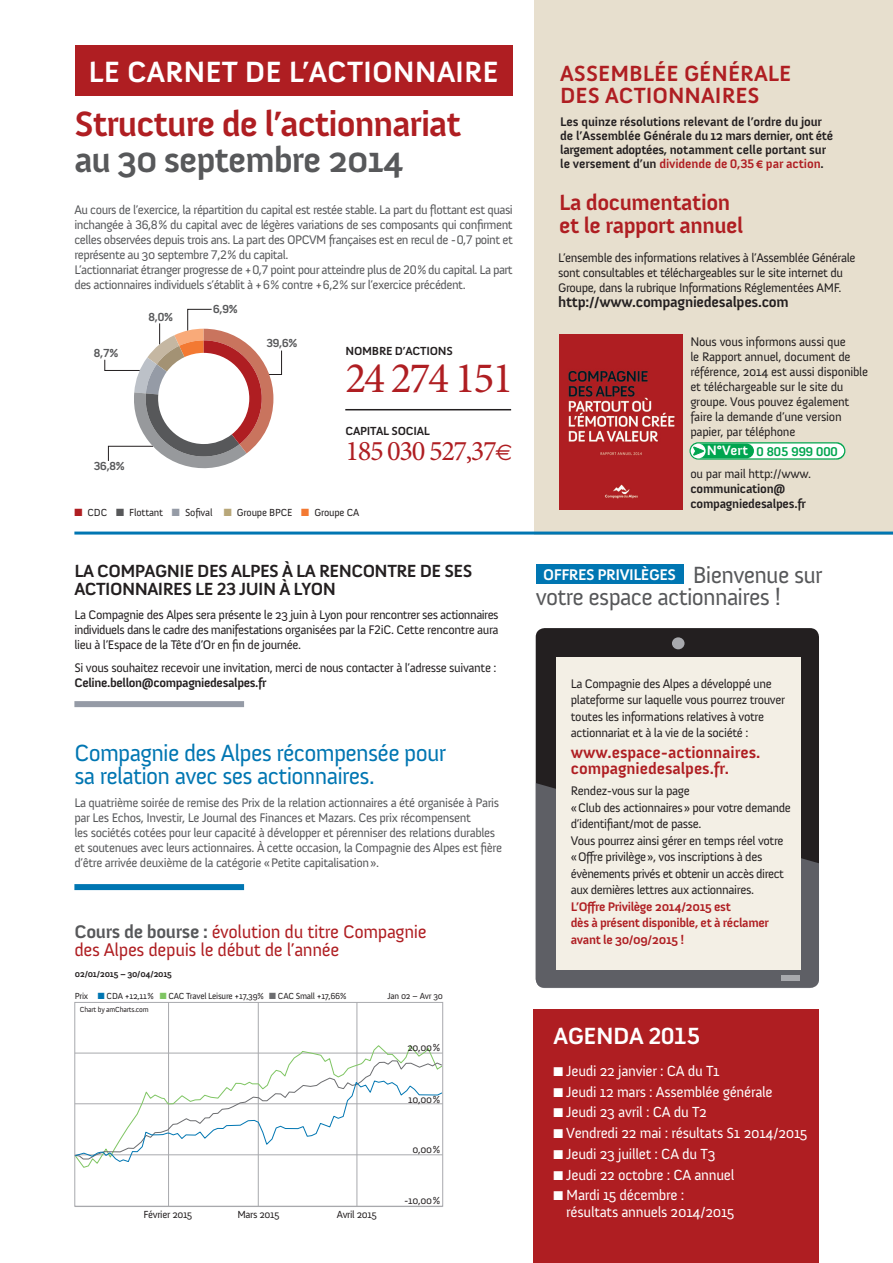
<style>
.page{position:relative;width:893px;height:1263px;background:#fff}
.page>*{position:absolute;margin:0;border:0;box-sizing:border-box;transform-origin:0 0}
.t1{font:43.65px "Minion Pro";letter-spacing:-.05em;color:#af1e22}
.t2{font:700 36px/36px "Anivers";letter-spacing:-.03em;color:#af1e22}
.t3{font:700 30px "Anivers";color:#fff}
.t4{font:28.5px "Minion Pro";letter-spacing:-.05em;color:#af1e22}
.t5{font:24px/22.5px "Anivers";letter-spacing:-.03em;color:#0076b2}
.t6{font:24px/22.5px "Anivers";letter-spacing:-.03em;color:#57585a}
.t7{font:700 24px "Anivers";letter-spacing:-.02em;color:#fff}
.t8{font:700 22.5px/22.5px "Anivers";letter-spacing:-.02em;color:#af1e22}
.t9{font:700 22.5px/22.5px "Anivers";color:#af1e22}
.t10{font:18.75px/18px "Anivers";letter-spacing:-.02em;color:#af1e22}
.t11{font:700 18px/18px "Anivers";letter-spacing:-.03em;color:#231f20}
.t12{font:700 16.5px/16.5px "Anivers";letter-spacing:-.005em;color:#af1e22}
.t13{font:700 15.9px "Anivers";letter-spacing:-.03em;color:#fff}
.t14{font:15px/16.5px "Anivers";letter-spacing:-.02em;color:#fff}
.t15{font:700 15px "Anivers";letter-spacing:-.02em;color:#231f20}
.t16{font:700 13.8px "Anivers";color:#fff}
.t17{font:700 13.05px "Anivers";color:#00a54f}
.t18{font:12.75px/15px "Anivers";letter-spacing:-.03em;color:#231f20}
.t19{font:12.75px/15px "Anivers";letter-spacing:-.03em;color:#57585a}
.t20{font:700 12.75px/14.2px "Anivers";letter-spacing:-.01em;color:#231f20}
.t21{font:700 12.75px/16.5px "Anivers";letter-spacing:-.03em;color:#af1e22}
.t22{font:700 12px "Anivers";letter-spacing:-.02em;color:#231f20}
.t23{font:700 12px "Anivers";color:#57585a}
.t24{font:10.5px "Anivers";letter-spacing:-.02em;color:#231f20}
.t25{font:9px "Anivers";letter-spacing:-.03em;color:#231f20}
.t26{font:700 9px "Anivers";color:#231f20}
.t27{font:7.5px "Anivers";letter-spacing:-.03em;color:#231f20}
.s1{color:#57585a}
.s2{font-family:"Euro Sans";font-size:22.5px}
.s3{color:#af1e22}
.s4{color:#959ba6}
.s5{color:#b8a779}
.s6{color:#f37932}
.s7{font-weight:700}
.s8{font-weight:700;color:#57585a}
.s9{color:#7fc563}
.s10{color:#6c6d70}
.s11{color:#0076b2}
.s12{font-weight:400}
</style>
<div class="page">
<div style="left:534px;top:1009px;width:285px;height:254px;background:#af1e22"></div>
<div style="left:75px;top:46px;width:438px;height:50px;background:#af1e22"></div>
<div style="left:535px;top:0;width:358px;height:534px;background:#e7dfce"></div>
<hr style="left:345px;top:409px;width:166px;height:1px;background:#231f20">
<div style="left:536px;top:628px;width:283px;height:360px;background:#231f20;border-radius:9px"></div>
<svg style="left:536px;top:783px;width:283px;height:205px;background:#57585d"></svg>
<div style="left:556px;top:657px;width:244px;height:313px;background:#f3efe5"></div>
<div style="left:672px;top:637px;width:12px;height:12px;background:#a8a9ad;border-radius:50%"></div>
<div style="left:781px;top:975px;width:18px;height:6px;background:#a8a9ad"></div>
<div style="left:536px;top:564px;width:147px;height:20px;background:#0076b2"></div>
<hr style="left:74px;top:531px;width:819px;height:3px;background:#0076b2">
<div style="left:74px;top:701px;width:170px;height:6px;background:#959ba6"></div>
<div style="left:74px;top:884px;width:170px;height:6px;background:#0076b2"></div>
<svg style="left:689px;top:442px;width:156px;height:18px;background:#94d7b3"></svg>
<img style="left:559px;top:335px;width:123px;height:174px">
<svg style="left:104px;top:309px;width:178px;height:160px"></svg>
<hr style="left:168px;top:1002px;width:1px;height:204px;background:#a8a9ad">
<hr style="left:258px;top:1002px;width:1px;height:204px;background:#a8a9ad">
<hr style="left:357px;top:1002px;width:1px;height:204px;background:#a8a9ad">
<hr style="left:75px;top:1206px;width:368px;height:1px;background:#a8a9ad">
<svg style="left:76px;top:1044px;width:365px;height:124px"></svg>
<div style="left:74px;top:1002px;width:369px;height:204px;border:1px solid #a8a9ad"></div>
<p class="t3" style="left:89px;top:56px;width:412px">LE CARNET DE L’ACTIONNAIRE</p>
<p class="t2" style="left:74px;top:107px;width:388px">Structure de l’actionnariat <span class="s1">au 30 septembre 2014</span></p>
<p class="t19" style="left:74px;top:202px;width:440px;text-align:justify">Au cours de l’exercice, la répartition du capital est restée stable. La part du flottant est quasi inchangée à 36,8% du capital avec de légères variations de ses composants qui confirment celles observées depuis trois ans. La part des OPCVM françaises est en recul de -0,7 point et représente au 30 septembre 7,2% du capital.</p>
<p class="t19" style="left:74px;top:262px;width:440px">L’actionnariat étranger progresse de +0,7 point pour atteindre plus de 20% du capital. La part des actionnaires individuels s’établit à +6% contre +6,2% sur l’exercice précédent.</p>
<p class="t23" style="left:94px;top:347px;width:26px">8,7%</p>
<p class="t23" style="left:148px;top:311px;width:26px">8,0%</p>
<p class="t23" style="left:213px;top:302px;width:26px">6,9%</p>
<p class="t23" style="left:267px;top:337px;width:32px">39,6%</p>
<p class="t23" style="left:94px;top:460px;width:32px">36,8%</p>
<p class="t22" style="left:345px;top:345px;width:109px">NOMBRE D’ACTIONS</p>
<p class="t1" style="left:345px;top:352px;width:169px">24 274 151</p>
<p class="t22" style="left:345px;top:424px;width:86px">CAPITAL SOCIAL</p>
<p class="t4" style="left:345px;top:434px;width:168px">185 030 527,37<span class="s2">e</span></p>
<p class="t24" style="left:74px;top:506px;width:286px"><span class="s3">■</span> CDC <span class="s1">■</span> Flottant <span class="s4">■</span> Sofival <span class="s5">■</span> Groupe BPCE <span class="s6">■</span> Groupe CA</p>
<p class="t11" style="left:74px;top:562px;width:400px">LA COMPAGNIE DES ALPES À LA RENCONTRE DE SES<br>ACTIONNAIRES LE 23 JUIN À LYON</p>
<p class="t18" style="left:74px;top:607px;width:426px;text-align:justify">La Compagnie des Alpes sera présente le 23 juin à Lyon pour rencontrer ses actionnaires individuels dans le cadre des manifestations organisées par la F2iC. Cette rencontre aura lieu à l’Espace de la Tête d’Or en fin de journée.</p>
<p class="t18" style="left:74px;top:660px;width:424px">Si vous souhaitez recevoir une invitation, merci de nous contacter à l’adresse suivante :<br><span class="s7">Celine.bellon@compagniedesalpes.fr</span></p>
<p class="t5" style="left:74px;top:742px;width:373px">Compagnie des Alpes récompensée pour sa relation avec ses actionnaires.</p>
<p class="t19" style="left:74px;top:795px;width:429px">La quatrième soirée de remise des Prix de la relation actionnaires a été organisée à Paris par Les Echos, Investir, Le Journal des Finances et Mazars. Ces prix récompensent<br>les sociétés cotées pour leur capacité à développer et pérenniser des relations durables et soutenues avec leurs actionnaires. À cette occasion, la Compagnie des Alpes est fière d’être arrivée deuxième de la catégorie «Petite capitalisation».</p>
<p class="t10" style="left:74px;top:923px;width:354px"><span class="s8">Cours de bourse :</span> évolution du titre Compagnie des Alpes depuis le début de l’année</p>
<p class="t26" style="left:75px;top:969px;width:99px">02/01/2015 – 30/04/2015</p>
<p class="t25" style="left:160px;top:991px;width:106px"><span class="s9">■</span> CAC Travel Leisure +17,39%</p>
<p class="t25" style="left:269px;top:991px;width:79px"><span class="s10">■</span> CAC Small +17,66%</p>
<p class="t25" style="left:388px;top:991px;width:57px">Jan 02 – Avr 30</p>
<p class="t25" style="left:75px;top:991px;width:81px">Prix <span class="s11">■</span> CDA +12,11%</p>
<p class="t27" style="left:80px;top:1005px;width:70px">Chart by amCharts.com</p>
<p class="t24" style="left:407px;top:1042px;width:34px">20,00%</p>
<p class="t24" style="left:408px;top:1093px;width:33px">10,00%</p>
<p class="t24" style="left:412px;top:1143px;width:29px">0,00%</p>
<p class="t24" style="left:143px;top:1209px;width:50px">Février 2015</p>
<p class="t24" style="left:237px;top:1209px;width:44px">Mars 2015</p>
<p class="t24" style="left:337px;top:1209px;width:41px">Avril 2015</p>
<p class="t24" style="left:404px;top:1195px;width:38px">-10,00%</p>
<p class="t9" style="left:560px;top:62px;width:233px">ASSEMBLÉE GÉNÉRALE<br>DES ACTIONNAIRES</p>
<p class="t20" style="left:560px;top:114px;width:275px">Les quinze résolutions relevant de l’ordre du jour de l’Assemblée Générale du 12 mars dernier, ont été largement adoptées, notamment celle portant sur le versement d’un <span class="s3">dividende de 0,35€ par action</span>.</p>
<p class="t8" style="left:559px;top:192px;width:186px">La documentation et le rapport annuel</p>
<p class="t18" style="left:558px;top:250px;width:299px">L’ensemble des informations relatives à l’Assemblée Générale sont consultables et téléchargeables sur le site internet du<br>Groupe, dans la rubrique Informations Réglementées AMF.</p>
<p class="t15" style="left:558px;top:293px;width:232px">http://www.compagniedesalpes.com</p>
<p class="t18" style="left:690px;top:334px;width:179px">Nous vous informons aussi que<br>le Rapport annuel, document de référence, 2014 est aussi disponible et téléchargeable sur le site du groupe. Vous pouvez également faire la demande d’une version papier, par téléphone</p>
<p class="t20" style="left:690px;top:467px;width:122px;line-height:15px"><span class="s12">ou par mail http://www. </span>communication@ compagniedesalpes.fr</p>
<p class="t16" style="left:707px;top:443px;width:43px">N°Vert</p>
<p class="t17" style="left:756px;top:444px;width:83px">0 805 999 000</p>
<p class="t6" style="left:536px;top:564px;width:288px;text-indent:157px">Bienvenue sur votre espace actionnaires !</p>
<p class="t13" style="left:543px;top:566px;width:134px">OFFRES PRIVILÈGES</p>
<p class="t18" style="left:571px;top:675px;width:216px;line-height:16.5px">La Compagnie des Alpes a développé une plateforme sur laquelle vous pourrez trouver toutes les informations relatives à votre actionnariat et à la vie de la société :</p>
<p class="t12" style="left:571px;top:744px;width:191px">www.espace-actionnaires. compagniedesalpes.fr.</p>
<p class="t18" style="left:571px;top:783px;width:221px;line-height:16.5px">Rendez-vous sur la page<br>«Club des actionnaires» pour votre demande d’identifiant/mot de passe.<br>Vous pourrez ainsi gérer en temps réel votre «Offre privilège», vos inscriptions à des évènements privés et obtenir un accès direct aux dernières lettres aux actionnaires.</p>
<p class="t21" style="left:571px;top:898px;width:200px">L’Offre Privilège 2014/2015 est<br>dès à présent disponible, et à réclamer avant le 30/09/2015 !</p>
<p class="t7" style="left:554px;top:1023px;width:148px">AGENDA 2015</p>
<p class="t14" style="left:554px;top:1063px;width:168px">■ Jeudi 22 janvier : CA du T1</p>
<p class="t14" style="left:554px;top:1083px;width:221px">■ Jeudi 12 mars : Assemblée générale</p>
<p class="t14" style="left:554px;top:1104px;width:155px">■ Jeudi 23 avril : CA du T2</p>
<p class="t14" style="left:554px;top:1125px;width:255px">■ Vendredi 22 mai : résultats S1 2014/2015</p>
<p class="t14" style="left:554px;top:1146px;width:163px">■ Jeudi 23 juillet : CA du T3</p>
<p class="t14" style="left:554px;top:1166px;width:182px">■ Jeudi 22 octobre : CA annuel</p>
<p class="t14" style="left:566px;top:1187px;width:170px;text-indent:-13px">■ Mardi 15 décembre : résultats annuels 2014/2015</p>
</div>
